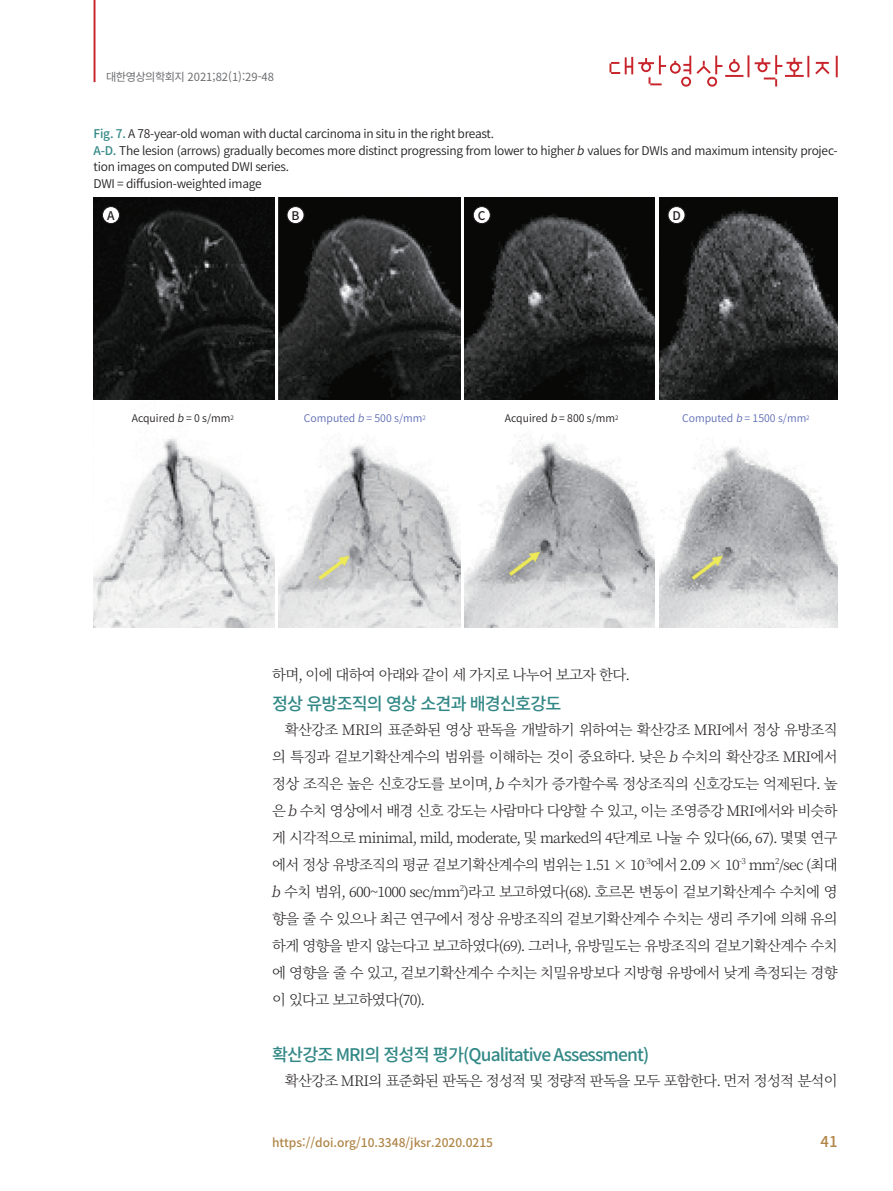
<style>
.page{position:relative;width:893px;height:1191px;background:#fff}
.page>*{position:absolute;margin:0;border:0;box-sizing:border-box;transform-origin:0 0}
.t1{font:500 17.4px "Noto Sans CJ Kkr";letter-spacing:-.05em;color:#328886}
.t2{font:500 15px "Noto Sans CJ Kkr";color:#b08548}
.t3{font:300 14.4px/27px "Noto Serif CJ Kkr";letter-spacing:-.05em;color:#231f20;text-align:justify}
.t4{font:600 12px/16.5px "Noto Sans CJ Kkr";letter-spacing:-.02em;color:#231f20}
.t5{font:500 12px "Noto Sans CJ Kkr";color:#b08548}
.t6{font:500 12px "Noto Sans CJ Kkr";color:#231f20}
.t7{font:11.25px "Noto Sans CJ Kkr";letter-spacing:-.05em;color:#6c6d70}
.t8{font:600 10.5px "Noto Sans CJ Kkr";color:#5d6cb3}
.t9{font:600 10.5px "Noto Sans CJ Kkr";color:#231f20}
.s1{font-weight:500;color:#328886}
.s2{font-style:italic}
</style>
<div class="page">
<hr style="left:94px;top:0;width:1px;height:82px;background:#c8242b">
<svg style="left:609px;top:55px;width:229px;height:32px"></svg>
<img style="left:94px;top:198px;width:181px;height:429px">
<img style="left:279px;top:198px;width:181px;height:429px">
<img style="left:464px;top:198px;width:191px;height:429px">
<img style="left:659px;top:198px;width:179px;height:429px">
<div style="left:102px;top:206px;width:17px;height:18px;background:#fff;border-radius:50%"></div>
<div style="left:102px;top:206px;width:18px;height:18px;border:1px solid #231f20;border-radius:50%"></div>
<div style="left:287px;top:206px;width:17px;height:18px;background:#fff;border-radius:50%"></div>
<div style="left:287px;top:206px;width:17px;height:18px;border:1px solid #231f20;border-radius:50%"></div>
<div style="left:473px;top:206px;width:17px;height:18px;background:#fff;border-radius:50%"></div>
<div style="left:473px;top:206px;width:17px;height:18px;border:1px solid #231f20;border-radius:50%"></div>
<div style="left:668px;top:206px;width:17px;height:18px;background:#fff;border-radius:50%"></div>
<div style="left:668px;top:206px;width:17px;height:18px;border:1px solid #231f20;border-radius:50%"></div>
<p class="t7" style="left:106px;top:70px;width:169px">대한영상의학회지 2021;82(1):29-48</p>
<p class="t4" style="left:94px;top:126px;width:746px"><span class="s1">Fig. 7.</span> A 78-year-old woman with ductal carcinoma in situ in the right breast.<br><span class="s1">A-D.</span> The lesion (arrows) gradually becomes more distinct progressing from lower to higher <span class="s2">b</span>values for DWIs and maximum intensity projec&shy;tion images on computed DWI series.<br>DWI = diffusion-weighted image</p>
<p class="t6" style="left:107px;top:208px;width:9px">A</p>
<p class="t6" style="left:292px;top:208px;width:10px">B</p>
<p class="t6" style="left:478px;top:208px;width:9px">C</p>
<p class="t6" style="left:672px;top:208px;width:10px">D</p>
<p class="t9" style="left:132px;top:412px;width:104px">Acquired <span class="s2">b</span>= 0 s/mm<sup>2</sup></p>
<p class="t8" style="left:304px;top:412px;width:123px">Computed <span class="s2">b</span>= 500 s/mm<sup>2</sup></p>
<p class="t9" style="left:505px;top:412px;width:115px">Acquired <span class="s2">b</span>= 800 s/mm<sup>2</sup></p>
<p class="t8" style="left:682px;top:412px;width:129px">Computed <span class="s2">b</span>= 1500 s/mm<sup>2</sup></p>
<p class="t3" style="left:272px;top:662px;width:360px">하며, 이에 대하여 아래와 같이 세 가지로 나누어 보고자 한다.</p>
<p class="t1" style="left:272px;top:694px;width:291px">정상 유방조직의 영상 소견과 배경신호강도</p>
<p class="t3" style="left:271px;top:716px;width:568px;text-indent:14px">확산강조 MRI의 표준화된 영상 판독을 개발하기 위하여는 확산강조 MRI에서 정상 유방조직 의 특징과 겉보기확산계수의 범위를 이해하는 것이 중요하다. 낮은 <span class="s2">b</span>수치의 확산강조 MRI에서 정상 조직은 높은 신호강도를 보이며, <span class="s2">b</span>수치가 증가할수록 정상조직의 신호강도는 억제된다. 높 은 <span class="s2">b</span>수치 영상에서 배경 신호 강도는 사람마다 다양할 수 있고, 이는 조영증강 MRI에서와 비슷하 게 시각적으로 minimal, mild, moderate, 및 marked의 4단계로 나눌 수 있다(66, 67). 몇몇 연구 에서 정상 유방조직의 평균 겉보기확산계수의 범위는 1.51 × 10<sup>-3</sup>에서 2.09 × 10<sup>-3</sup> mm<sup>2</sup>/sec (최대 <span class="s2">b</span>수치 범위, 600~1000 sec/mm<sup>2</sup>)라고 보고하였다(68). 호르몬 변동이 겉보기확산계수 수치에 영 향을 줄 수 있으나 최근 연구에서 정상 유방조직의 겉보기확산계수 수치는 생리 주기에 의해 유의 하게 영향을 받지 않는다고 보고하였다(69). 그러나, 유방밀도는 유방조직의 겉보기확산계수 수치 에 영향을 줄 수 있고, 겉보기확산계수 수치는 치밀유방보다 지방형 유방에서 낮게 측정되는 경향 이 있다고 보고하였다(70).</p>
<p class="t1" style="left:272px;top:1045px;width:379px">확산강조 MRI의 정성적 평가(Qualitative Assessment)</p>
<p class="t3" style="left:285px;top:1067px;width:554px">확산강조 MRI의 표준화된 판독은 정성적 및 정량적 판독을 모두 포함한다. 먼저 정성적 분석이</p>
<p class="t5" style="left:272px;top:1135px;width:222px">https://doi.org/10.3348/jksr.2020.0215</p>
<p class="t2" style="left:821px;top:1132px;width:19px">41</p>
</div>
